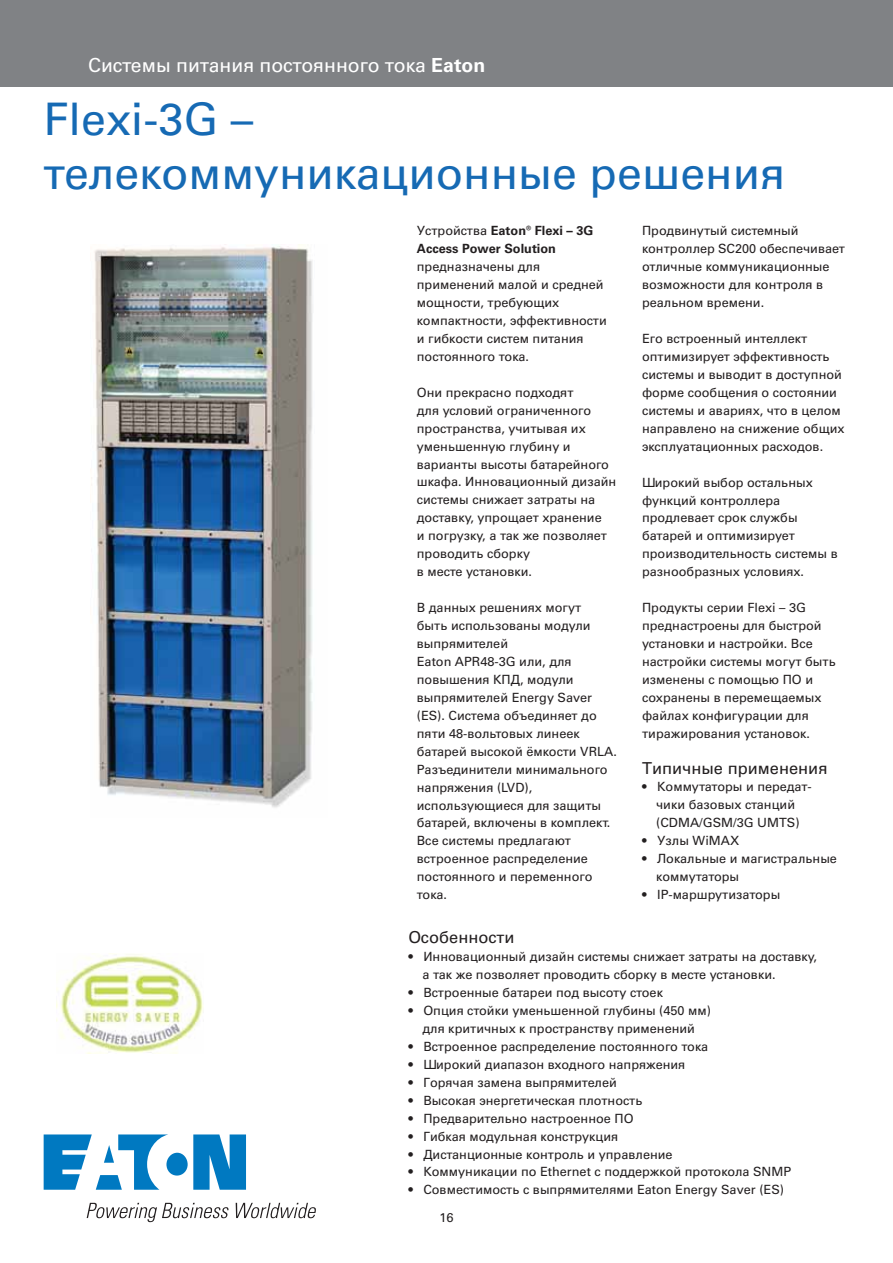
<style>
.page{position:relative;width:893px;height:1263px;background:#fff}
.page>*{position:absolute;margin:0;border:0;box-sizing:border-box;transform-origin:0 0}
.t1{font:44.85px/53.8px "Univers C";color:#166ab4}
.t2{font:19.5px "Univers C";color:#fff}
.t3{font:16.5px "Univers C";color:#231f20}
.t4{font:12.75px/18px "Univers C";color:#231f20}
.t5{font:700 12.75px/18px "Univers C";color:#231f20}
.s1{font-weight:700}
.s2{font-weight:400}
</style>
<div class="page">
<div style="left:0;top:1px;width:892px;height:86px;background:#808285"></div>
<svg style="left:44px;top:1134px;width:202px;height:56px"></svg>
<svg style="left:87px;top:1203px;width:229px;height:19px"></svg>
<img style="left:91px;top:244px;width:222px;height:564px">
<img style="left:56px;top:953px;width:148px;height:100px">
<h2 class="t2" style="left:88px;top:58px;width:399px">Системы питания постоянного тока <span class="s1">Eaton</span></h2>
<h1 class="t1" style="left:44px;top:95px;width:743px">Flexi-3G – телекоммуникационные решения</h1>
<p class="t5" style="left:417px;top:223px;width:178px"><span class="s2">Устройства</span> Eaton® Flexi – 3G<br>Access Power Solution</p>
<p class="t4" style="left:417px;top:259px;width:191px">предназначены для применений малой и средней мощности, требующих компактности, эффективности и гибкости систем питания постоянного тока.</p>
<p class="t4" style="left:417px;top:384px;width:201px">Они прекрасно подходят<br>для условий ограниченного пространства, учитывая их уменьшенную глубину и варианты высоты батарейного шкафа. Инновационный дизайн системы снижает затраты на доставку, упрощает хранение<br>и погрузку, а так же позволяет проводить сборку<br>в месте установки.</p>
<p class="t4" style="left:417px;top:600px;width:202px">В данных решениях могут<br>быть использованы модули выпрямителей<br>Eaton APR48-3G или, для повышения КПД, модули выпрямителей Energy Saver (ES). Система объединяет до пяти 48-вольтовых линеек батарей высокой ёмкости VRLA.<br>Разъединители минимального напряжения (LVD), использующиеся для защиты батарей, включены в комплект.<br>Все системы предлагают встроенное распределение постоянного и переменного тока.</p>
<p class="t4" style="left:642px;top:223px;width:204px">Продвинутый системный контроллер SC200 обеспечивает отличные коммуникационные возможности для контроля в реальном времени.</p>
<p class="t4" style="left:642px;top:331px;width:204px">Его встроенный интеллект оптимизирует эффективность системы и выводит в доступной форме сообщения о состоянии системы и авариях, что в целом направлено на снижение общих эксплуатационных расходов.</p>
<p class="t4" style="left:642px;top:474px;width:197px">Широкий выбор остальных функций контроллера продлевает срок службы батарей и оптимизирует производительность системы в разнообразных условиях.</p>
<p class="t4" style="left:642px;top:600px;width:195px">Продукты серии Flexi – 3G преднастроены для быстрой установки и настройки. Все настройки системы могут быть изменены с помощью ПО и сохранены в перемещаемых файлах конфигурации для тиражирования установок.</p>
<p class="t3" style="left:642px;top:762px;width:187px">Типичные применения</p>
<p class="t4" style="left:642px;top:779px;width:171px;text-align:center">• Коммутаторы и передат&shy;чики базовых станций (CDMA/GSM/3G UMTS)</p>
<p class="t4" style="left:642px;top:833px;width:99px">• Узлы WiMAX</p>
<p class="t4" style="left:656px;top:851px;width:182px;text-indent:-14px">• Локальные и магистральные коммутаторы</p>
<p class="t4" style="left:642px;top:887px;width:140px">• IP-маршрутизаторы</p>
<p class="t3" style="left:408px;top:931px;width:108px">Особенности</p>
<p class="t4" style="left:422px;top:949px;width:396px;text-indent:-14px">• Инновационный дизайн системы снижает затраты на доставку, а так же позволяет проводить сборку в месте установки.</p>
<p class="t4" style="left:408px;top:984px;width:256px">• Встроенные батареи под высоту стоек</p>
<p class="t4" style="left:408px;top:1002px;width:304px;text-align:center">• Опция стойки уменьшенной глубины (450 мм) для критичных к пространству применений</p>
<p class="t4" style="left:408px;top:1038px;width:301px">• Встроенное распределение постоянного тока</p>
<p class="t4" style="left:408px;top:1056px;width:278px">• Широкий диапазон входного напряжения</p>
<p class="t4" style="left:408px;top:1074px;width:210px">• Горячая замена выпрямителей</p>
<p class="t4" style="left:408px;top:1092px;width:235px">• Высокая энергетическая плотность</p>
<p class="t4" style="left:408px;top:1110px;width:227px">• Предварительно настроенное ПО</p>
<p class="t4" style="left:408px;top:1128px;width:211px">• Гибкая модульная конструкция</p>
<p class="t4" style="left:408px;top:1146px;width:266px">• Дистанционные контроль и управление</p>
<p class="t4" style="left:408px;top:1164px;width:384px">• Коммуникации по Ethernet с поддержкой протокола SNMP</p>
<p class="t4" style="left:439px;top:1177px;width:346px;line-height:27.6px;text-indent:-31px">• Совместимость с выпрямителями Eaton Energy Saver (ES)<br>16</p>
</div>
